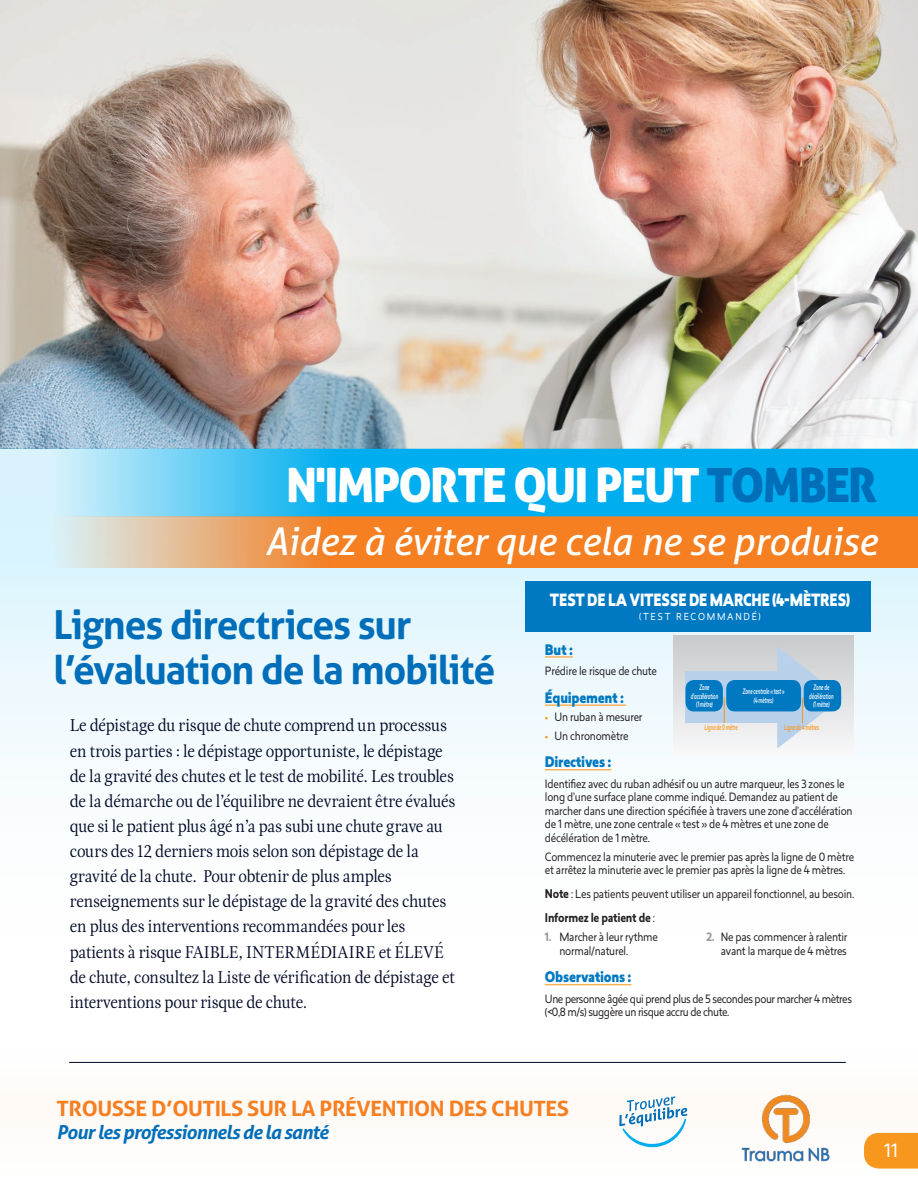
<style>
.page{position:relative;width:918px;height:1188px;background:#fff}
.page>*{position:absolute;margin:0;border:0;box-sizing:border-box;transform-origin:0 0}
.t1{font:47.25px "Aller Display";letter-spacing:-.04em;color:#fff}
.t2{font:700 39.9px/45px "Aller";letter-spacing:-.03em;color:#006eb9}
.t3{font:italic 38.4px "Aller";letter-spacing:-.01em;color:#fff}
.t4{font:700 21.15px "Aller";letter-spacing:-.02em;color:#f57f21;scale:1.05 1}
.t5{font:italic 700 19.2px "Aller";letter-spacing:-.04em;color:#006eb9}
.t6{font:18px "Revisal";color:#fff}
.t7{font:17.7px/25.2px "Esta Pro";letter-spacing:-.015em;color:#000926;scale:.93 1}
.t8{font:900 16.5px "Revisal";letter-spacing:-.02em;color:#fff;scale:.82 1}
.t9{font:900 14.25px "Revisal";letter-spacing:-.02em;color:#0079c2;scale:.91 1}
.t10{font:700 11.85px "Revisal";letter-spacing:-.02em;color:#231f20;scale:.91 1}
.t11{font:11.25px/13.5px "Revisal";letter-spacing:-.02em;color:#231f20;scale:.91 1}
.t12{font:11.25px/13.5px "Revisal";letter-spacing:-.04em;color:#231f20;scale:.91 1}
.t13{font:9.45px "Revisal";letter-spacing:.205em;color:#fff;scale:.91 1}
.t14{font:italic 500 7.35px/8.9px "Revisal";letter-spacing:-.02em;color:#fff;text-align:center;scale:.59 1}
.t15{font:italic 500 7.35px "Revisal";letter-spacing:-.02em;color:#f7971d;scale:.59 1}
.s1{color:#006eb9}
.s2{font-weight:700;font-size:11.85px}
.s3{font-weight:400;font-size:11.25px}
.s4{font-weight:700;color:#939598}
</style>
<div class="page">
<div style="left:0;top:1051px;width:918px;height:137px;background:#fefdfb"></div>
<img style="left:0;top:0;width:918px;height:449px">
<svg style="left:0;top:568px;width:918px;height:418px"></svg>
<svg style="left:0;top:516px;width:918px;height:52px;background:#ed974f"></svg>
<svg style="left:0;top:449px;width:918px;height:67px;background:#2dbcf1"></svg>
<hr style="left:69px;top:1062px;width:777px;height:1px;background:#000926">
<img style="left:639px;top:1061px;width:279px;height:101px">
<svg style="left:619px;top:1096px;width:68px;height:51px"></svg>
<div style="left:674px;top:636px;width:180px;height:121px;background:linear-gradient(to bottom,#c9cacc,#f7f8fa)"></div>
<div style="left:526px;top:581px;width:345px;height:51px;background:#0079c2"></div>
<svg style="left:545px;top:657px;width:28px;height:1px"></svg>
<hr style="left:545px;top:705px;width:81px;height:1px;background:#f7971d">
<hr style="left:545px;top:769px;width:66px;height:1px;background:#f7971d">
<hr style="left:545px;top:984px;width:87px;height:1px;background:#f7971d">
<div style="left:685px;top:671px;width:94px;height:51px;background:#b9d0eb"></div>
<div style="left:685px;top:680px;width:38px;height:31px;background:#0079c2;border-radius:9px"></div>
<div style="left:726px;top:680px;width:75px;height:31px;background:#0079c2;border-radius:9px"></div>
<svg style="left:724px;top:698px;width:1px;height:25px"></svg>
<svg style="left:777px;top:646px;width:66px;height:103px"></svg>
<svg style="left:864px;top:1133px;width:54px;height:36px;background:#f79c2a"></svg>
<h1 class="t1" style="left:286px;top:455px;width:593px">N'IMPORTE QUI PEUT <span class="s1">TOMBER</span></h1>
<h3 class="t3" style="left:265px;top:518px;width:614px">Aidez à éviter que cela ne se produise</h3>
<h3 class="t8" style="left:550px;top:588px;width:368px">TEST DE LA VITESSE DE MARCHE (4-MÈTRES)</h3>
<p class="t13" style="left:639px;top:610px;width:135px">(TEST RECOMMANDÉ)</p>
<p class="t9" style="left:545px;top:639px;width:32px">But :</p>
<p class="t11" style="left:545px;top:664px;width:125px">Prédire le risque de chute</p>
<p class="t9" style="left:545px;top:687px;width:88px">Équipement :</p>
<p class="t11" style="left:555px;top:707px;width:98px;line-height:18.8px">Un ruban à mesurer<br>Un chronomètre</p>
<p class="t9" style="left:545px;top:752px;width:75px">Directives :</p>
<p class="t11" style="left:545px;top:777px;width:340px">Identifiez avec du ruban adhésif ou un autre marqueur, les 3 zones le long d’une surface plane comme indiqué. Demandez au patient de marcher dans une direction spécifiée à travers une zone d’accélération de 1 mètre, une zone centrale « test » de 4 mètres et une zone de décélération de 1 mètre.</p>
<p class="t11" style="left:545px;top:850px;width:341px">Commencez la minuterie avec le premier pas après la ligne de 0 mètre et arrêtez la minuterie avec le premier pas après la ligne de 4 mètres.</p>
<p class="t11" style="left:545px;top:887px;width:341px"><span class="s2">Note</span> : Les patients peuvent utiliser un appareil fonctionnel, au besoin.</p>
<p class="t10" style="left:545px;top:910px;width:123px">Informez le patient de <span class="s3">:</span></p>
<p class="t11" style="left:559px;top:930px;width:110px;text-indent:-14px"><span class="s4">1.</span> Marcher à leur rythme normal/naturel.</p>
<p class="t11" style="left:706px;top:930px;width:157px;text-align:right"><span class="s4">2.</span> Ne pas commencer à ralentir avant la marque de 4 mètres</p>
<p class="t9" style="left:545px;top:967px;width:97px">Observations :</p>
<p class="t12" style="left:545px;top:992px;width:339px">Une personne âgée qui prend plus de 5 secondes pour marcher 4 mètres (&lt;0,8 m/s) suggère un risque accru de chute.</p>
<h2 class="t2" style="left:54px;top:602px;width:443px">Lignes directrices sur l’évaluation de la mobilité</h2>
<p class="t14" style="left:691px;top:683px;width:48px">Zone d’accélération (1 mètre)</p>
<p class="t14" style="left:809px;top:683px;width:43px">Zone de décélération (1 mètre)</p>
<p class="t14" style="left:743px;top:687px;width:73px">Zone centrale « test » (4 mètres)</p>
<p class="t7" style="left:70px;top:713px;width:416px">Le dépistage du risque de chute comprend un processus en trois parties : le dépistage opportuniste, le dépistage de la gravité des chutes et le test de mobilité. Les troubles de la démarche ou de l’équilibre ne devraient être évalués que si le patient plus âgé n’a pas subi une chute grave au cours des 12 derniers mois selon son dépistage de la gravité de la chute. Pour obtenir de plus amples renseignements sur le dépistage de la gravité des chutes en plus des interventions recommandées pour les patients à risque FAIBLE, INTERMÉDIAIRE et ÉLEVÉ de chute, consultez la Liste de vérification de dépistage et interventions pour risque de chute.</p>
<p class="t15" style="left:705px;top:723px;width:58px">Ligne de 0 mètre</p>
<p class="t15" style="left:784px;top:723px;width:61px">Ligne de 4 mètres</p>
<h3 class="t4" style="left:56px;top:1095px;width:490px">TROUSSE D’OUTILS SUR LA PRÉVENTION DES CHUTES</h3>
<h3 class="t5" style="left:56px;top:1120px;width:274px">Pour les professionnels de la santé</h3>
<h3 class="t6" style="left:884px;top:1138px;width:15px">11</h3>
</div>
